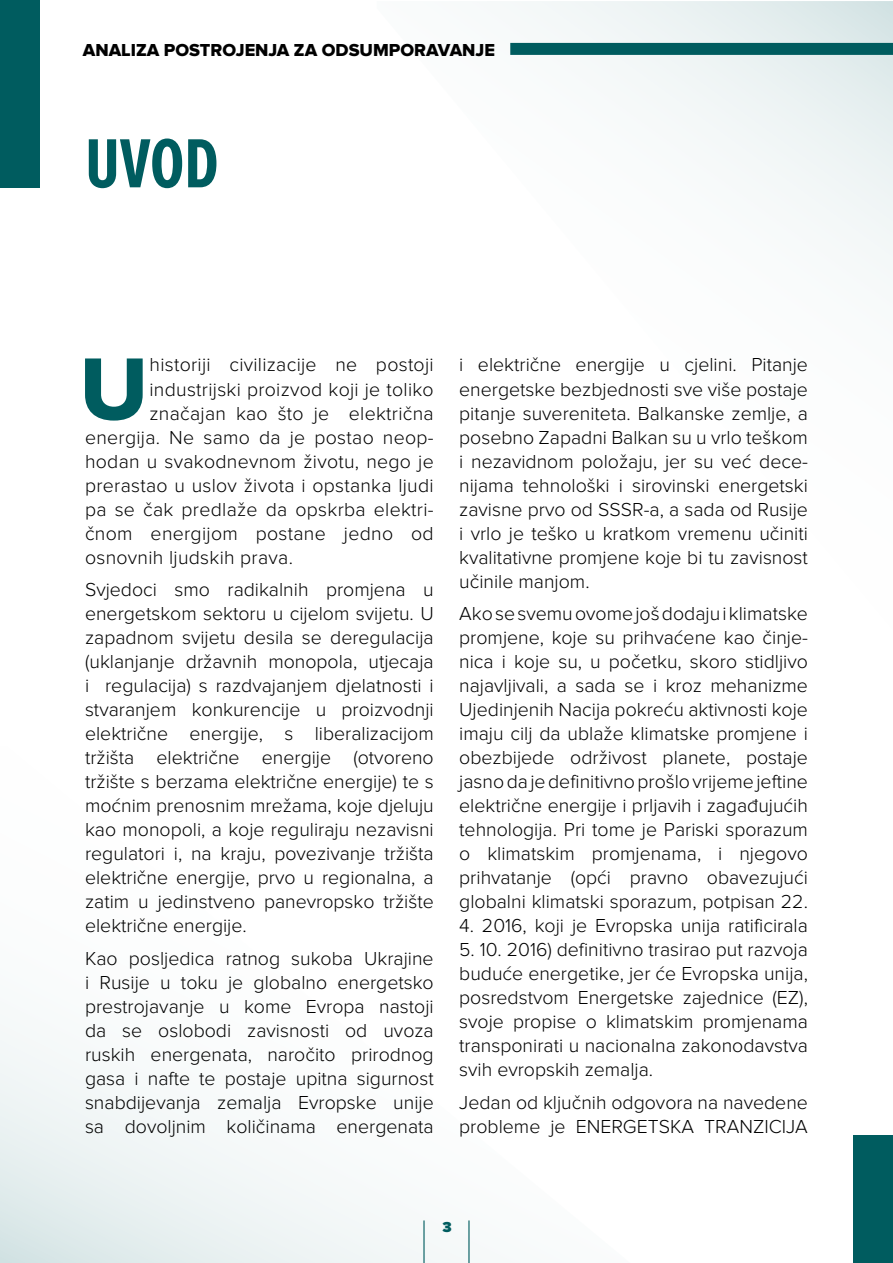
<style>
.page{position:relative;width:893px;height:1263px;background:#fff}
.page>*{position:absolute;margin:0;border:0;box-sizing:border-box;transform-origin:0 0}
.t1{font:91.5px "Proxima Nova Extrabld";color:#005c5f}
.t2{font:700 72px "Proxima Nova Ex Cn";color:#005c5f}
.t3{font:300 19.5px/24px "Proxima Nova";color:#000;text-align:justify}
.t4{font:18px "Proxima Nova Extrabld";color:#000}
.t5{font:900 15px "Proxima Nova";color:#005c5f}
</style>
<div class="page">
<svg style="left:510px;top:1px;width:383px;height:272px;fill:#f5f8f9"></svg>
<svg style="left:0;top:1030px;width:457px;height:233px;fill:#f5f8f8"></svg>
<hr style="left:468px;top:1220px;width:2px;height:43px;background:#005c5f">
<hr style="left:423px;top:1220px;width:2px;height:43px;background:#005c5f">
<div style="left:0;top:0;width:40px;height:188px;background:#005c5f"></div>
<div style="left:510px;top:43px;width:383px;height:12px;background:#005c5f"></div>
<div style="left:853px;top:1135px;width:40px;height:128px;background:#005c5f"></div>
<p class="t4" style="left:83px;top:39px;width:414px">ANALIZA POSTROJENJA ZA ODSUMPORAVANJE</p>
<h2 class="t2" style="left:85px;top:124px;width:135px">UVOD</h2>
<h1 class="t1" style="left:80px;top:336px;width:70px">U</h1>
<p class="t3" style="left:150px;top:353px;width:286px">historiji civilizacije ne postoji</p>
<p class="t3" style="left:150px;top:377px;width:286px">industrijski proizvod koji je toliko</p>
<p class="t3" style="left:150px;top:401px;width:286px">značajan kao što je električna</p>
<p class="t3" style="left:85px;top:425px;width:350px">energija. Ne samo da je postao neop-</p>
<p class="t3" style="left:85px;top:449px;width:350px">hodan u svakodnevnom životu, nego je</p>
<p class="t3" style="left:85px;top:473px;width:350px">prerastao u uslov života i opstanka ljudi</p>
<p class="t3" style="left:85px;top:497px;width:350px">pa se čak predlaže da opskrba elektri-</p>
<p class="t3" style="left:85px;top:521px;width:350px">čnom energijom postane jedno od</p>
<p class="t3" style="left:85px;top:545px;width:209px">osnovnih ljudskih prava.</p>
<p class="t3" style="left:85px;top:578px;width:350px">Svjedoci smo radikalnih promjena u energetskom sektoru u cijelom svijetu. U zapadnom svijetu desila se deregulacija (uklanjanje državnih monopola, utjecaja i regulacija) s razdvajanjem djelatnosti i stvaranjem konkurencije u proizvodnji električne energije, s liberalizacijom tržišta električne energije (otvoreno tržište s berzama električne energije) te s moćnim prenosnim mrežama, koje djeluju kao monopoli, a koje reguliraju nezavisni regulatori i, na kraju, povezivanje tržišta električne energije, prvo u regionalna, a zatim u jedinstveno panevropsko tržište električne energije.</p>
<p class="t3" style="left:85px;top:946px;width:350px">Kao posljedica ratnog sukoba Ukrajine i Rusije u toku je globalno energetsko prestrojavanje u kome Evropa nastoji da se oslobodi zavisnosti od uvoza ruskih energenata, naročito prirodnog gasa i nafte te postaje upitna sigurnost snabdijevanja zemalja Evropske unije sa dovoljnim količinama energenata</p>
<p class="t3" style="left:459px;top:353px;width:350px">i električne energije u cjelini. Pitanje energetske bezbjednosti sve više postaje pitanje suvereniteta. Balkanske zemlje, a posebno Zapadni Balkan su u vrlo teškom i nezavidnom položaju, jer su već dece&shy;nijama tehnološki i sirovinski energetski zavisne prvo od SSSR-a, a sada od Rusije i vrlo je teško u kratkom vremenu učiniti kvalitativne promjene koje bi tu zavisnost učinile manjom.</p>
<p class="t3" style="left:459px;top:602px;width:350px">Ako se svemu ovome još dodaju i klimatske promjene, koje su prihvaćene kao činje&shy;nica i koje su, u početku, skoro stidljivo najavljivali, a sada se i kroz mehanizme Ujedinjenih Nacija pokreću aktivnosti koje imaju cilj da ublaže klimatske promjene i obezbijede održivost planete, postaje jasno da je definitivno prošlo vrijeme jeftine električne energije i prljavih i zagađujućih tehnologija. Pri tome je Pariski sporazum o klimatskim promjenama, i njegovo prihvatanje (opći pravno obavezujući globalni klimatski sporazum, potpisan 22.</p>
<p class="t3" style="left:459px;top:914px;width:350px">4. 2016, koji je Evropska unija ratificirala</p>
<p class="t3" style="left:459px;top:938px;width:350px">5. 10. 2016) definitivno trasirao put razvoja buduće energetike, jer će Evropska unija, posredstvom Energetske zajednice (EZ), svoje propise o klimatskim promjenama transponirati u nacionalna zakonodavstva svih evropskih zemalja.</p>
<p class="t3" style="left:459px;top:1090px;width:350px">Jedan od ključnih odgovora na navedene probleme je ENERGETSKA TRANZICIJA</p>
<p class="t5" style="left:442px;top:1219px;width:11px">3</p>
</div>
